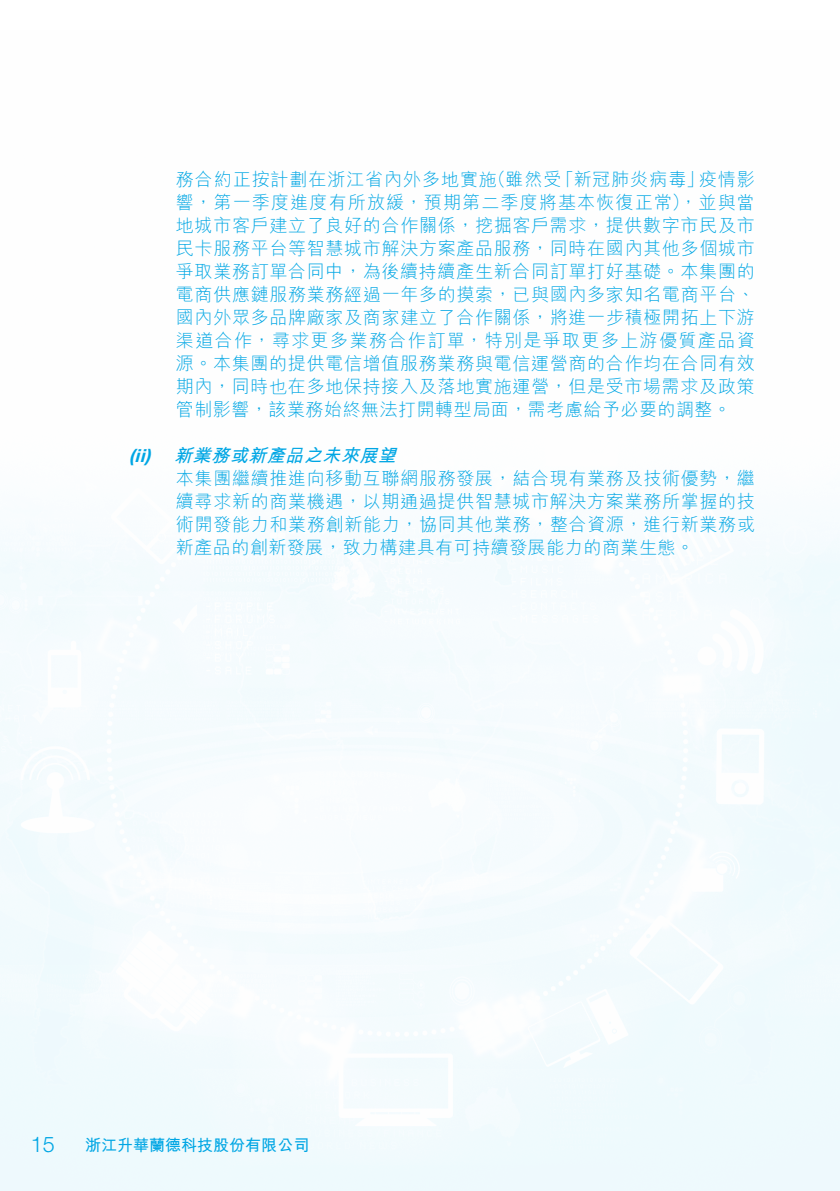
<style>
.page{position:relative;width:840px;height:1191px;background:#fff}
.page>*{position:absolute;margin:0;border:0;box-sizing:border-box;transform-origin:0 0}
.t1{font:300 21.6px "Helvetica Neue LT Std";color:#00a6e4}
.t2{font:300 18px/23px "M Hei HK";letter-spacing:.04em;color:#00a6e4}
.t3{font:italic 700 18px "M Hei HK";color:#00a6e4}
.t4{font:italic 700 18px "Helvetica Neue LT Std";color:#00a6e4}
.t5{font:700 16px "M Hei HK";color:#00a6e4}
</style>
<div class="page">
<p class="t4" style="left:129px;top:445px;width:23px">( )</p>
<p class="t4" style="left:134px;top:445px;width:17px">ii</p>
<p class="t2" style="left:698px;top:167px;width:57px">疫情影</p>
<p class="t2" style="left:488px;top:167px;width:75px">（雖然受</p>
<p class="t2" style="left:555px;top:167px;width:149px">「新冠肺炎病毒」</p>
<p class="t2" style="left:176px;top:167px;width:580px">務合約正按計劃在浙江省內外多地實施<br>響，第一季度進度有所放緩，預期第二季度將基本恢復正常，）並與當地城市客戶建立了良好的合作關係，挖掘客戶需求，提供數字市民及市民卡服務平台等智慧城市解決方案產品服務，同時在國內其他多個城市爭取業務訂單合同中，為後續持續產生新合同訂單打好基礎。本集團的電商供應鏈服務業務經過一年多的摸索，已與國內多家知名電商平台、國內外眾多品牌廠家及商家建立了合作關係，將進一步積極開拓上下游渠道合作，尋求更多業務合作訂單，特別是爭取更多上游優質產品資源。本集團的提供電信增值服務業務與電信運營商的合作均在合同有效期內，同時也在多地保持接入及落地實施運營，但是受市場需求及政策管制影響，該業務始終無法打開轉型局面，需考慮給予必要的調整。</p>
<p class="t3" style="left:174px;top:442px;width:229px">新業務或新產品之未來展望</p>
<p class="t2" style="left:176px;top:466px;width:580px;text-align:justify">本集團繼續推進向移動互聯網服務發展，結合現有業務及技術優勢，繼續尋求新的商業機遇，以期通過提供智慧城市解決方案業務所掌握的技術開發能力和業務創新能力，協同其他業務，整合資源，進行新業務或新產品的創新發展，致力構建具有可持續發展能力的商業生態。</p>
<p class="t1" style="left:31px;top:1131px;width:26px">15</p>
<p class="t5" style="left:85px;top:1133px;width:225px">浙江升華蘭德科技股份有限公司</p>
</div>
